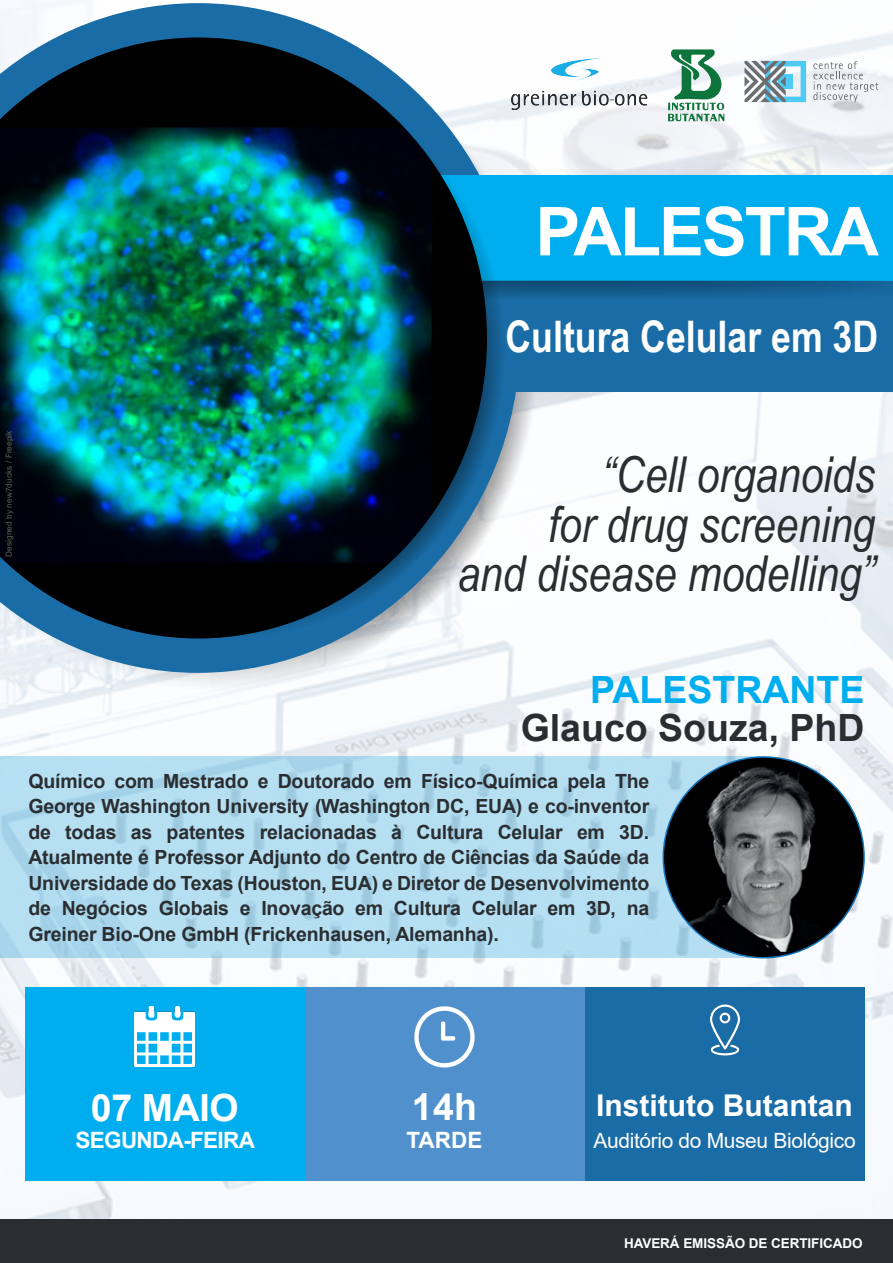
<style>
.page{position:relative;width:893px;height:1263px;background:#fff}
.page>*{position:absolute;margin:0;border:0;box-sizing:border-box;transform-origin:0 0}
.t1{font:700 67.5px "Arial";letter-spacing:-.03em;color:#fff}
.t2{font:italic 49.5px/49.5px "Arial Narrow";color:#2a2e30;text-align:right}
.t3{font:700 43.5px "Arial Narrow";color:#fff}
.t4{font:700 37.5px "Arial";color:#2a2e31}
.t5{font:700 37.5px "Arial";color:#00aeef}
.t6{font:700 37.5px "Arial";letter-spacing:-.01em;color:#fff}
.t7{font:700 30px "Arial";color:#fff}
.t8{font:700 22.5px "Arial";letter-spacing:-.03em;color:#fff}
.t9{font:21px "Arial";letter-spacing:-.015em;color:#fff}
.t10{font:700 19.5px/25.5px "Arial";letter-spacing:-.01em;color:#2a2e31;text-align:justify}
.t11{font:700 13.5px "Arial";letter-spacing:-.005em;color:#fff}
.t12{font:8.25px "Arial";letter-spacing:.01em;color:rgb(202 207 155/.47)}
</style>
<div class="page">
<img style="left:0;top:1px;width:893px;height:1218px">
<svg style="left:0;top:22px;width:538px;height:670px"></svg>
<svg style="left:0;top:3px;width:520px;height:670px"></svg>
<div style="left:249px;top:280px;width:644px;height:112px;background:#196ca6"></div>
<div style="left:249px;top:176px;width:644px;height:105px;background:#00aeef"></div>
<svg style="left:505px;top:280px;width:380px;height:16px"></svg>
<svg style="left:0;top:63px;width:505px;height:576px"></svg>
<img style="left:0;top:37px;width:487px;height:601px">
<div style="left:0;top:1219px;width:893px;height:44px;background:#2a2e31"></div>
<div style="left:25px;top:987px;width:280px;height:193px;background:#00aeef"></div>
<div style="left:305px;top:987px;width:280px;height:193px;background:#5090cc"></div>
<div style="left:585px;top:987px;width:279px;height:193px;background:#196ca6"></div>
<img style="left:502px;top:54px;width:158px;height:60px">
<img style="left:135px;top:1006px;width:60px;height:60px">
<img style="left:709px;top:1004px;width:32px;height:51px">
<img style="left:414px;top:1006px;width:61px;height:62px">
<svg style="left:0;top:756px;width:754px;height:202px;background:#b1dbef"></svg>
<img style="left:663px;top:757px;width:201px;height:201px;border-radius:100px">
<svg style="left:668px;top:49px;width:58px;height:73px"></svg>
<svg style="left:813px;top:61px;width:65px;height:41px"></svg>
<svg style="left:744px;top:61px;width:62px;height:41px"></svg>
<h1 class="t1" style="left:535px;top:184px;width:345px">PALESTRA</h1>
<h3 class="t3" style="left:506px;top:303px;width:374px">Cultura Celular em 3D</h3>
<p class="t12" style="left:3px;top:557px;width:128px;rotate:-90deg">Designed by new7ducks / Freepik</p>
<h2 class="t2" style="left:458px;top:449px;width:419px">“Cell organoids<br>for drug screening<br>and disease modelling”</h2>
<h3 class="t5" style="left:590px;top:663px;width:276px">PALESTRANTE</h3>
<h3 class="t4" style="left:521px;top:701px;width:345px">Glauco Souza, PhD</h3>
<p class="t10" style="left:28px;top:768px;width:622px">Químico com Mestrado e Doutorado em Físico-Química pela The George Washington University (Washington DC, EUA) e co-inventor de todas as patentes relacionadas à Cultura Celular em 3D.<br>Atualmente é Professor Adjunto do Centro de Ciências da Saúde da Universidade do Texas (Houston, EUA) e Diretor de Desenvolvimento de Negócios Globais e Inovação em Cultura Celular em 3D, na Greiner Bio-One GmbH (Frickenhausen, Alemanha).</p>
<h3 class="t6" style="left:91px;top:1081px;width:149px">07 MAIO</h3>
<p class="t8" style="left:76px;top:1124px;width:181px">SEGUNDA-FEIRA</p>
<h3 class="t6" style="left:412px;top:1081px;width:66px">14h</h3>
<p class="t8" style="left:407px;top:1124px;width:77px">TARDE</p>
<h3 class="t7" style="left:596px;top:1084px;width:258px">Instituto Butantan</h3>
<p class="t9" style="left:593px;top:1126px;width:264px">Auditório do Museu Biológico</p>
<p class="t11" style="left:624px;top:1234px;width:240px">HAVERÁ EMISSÃO DE CERTIFICADO</p>
</div>
